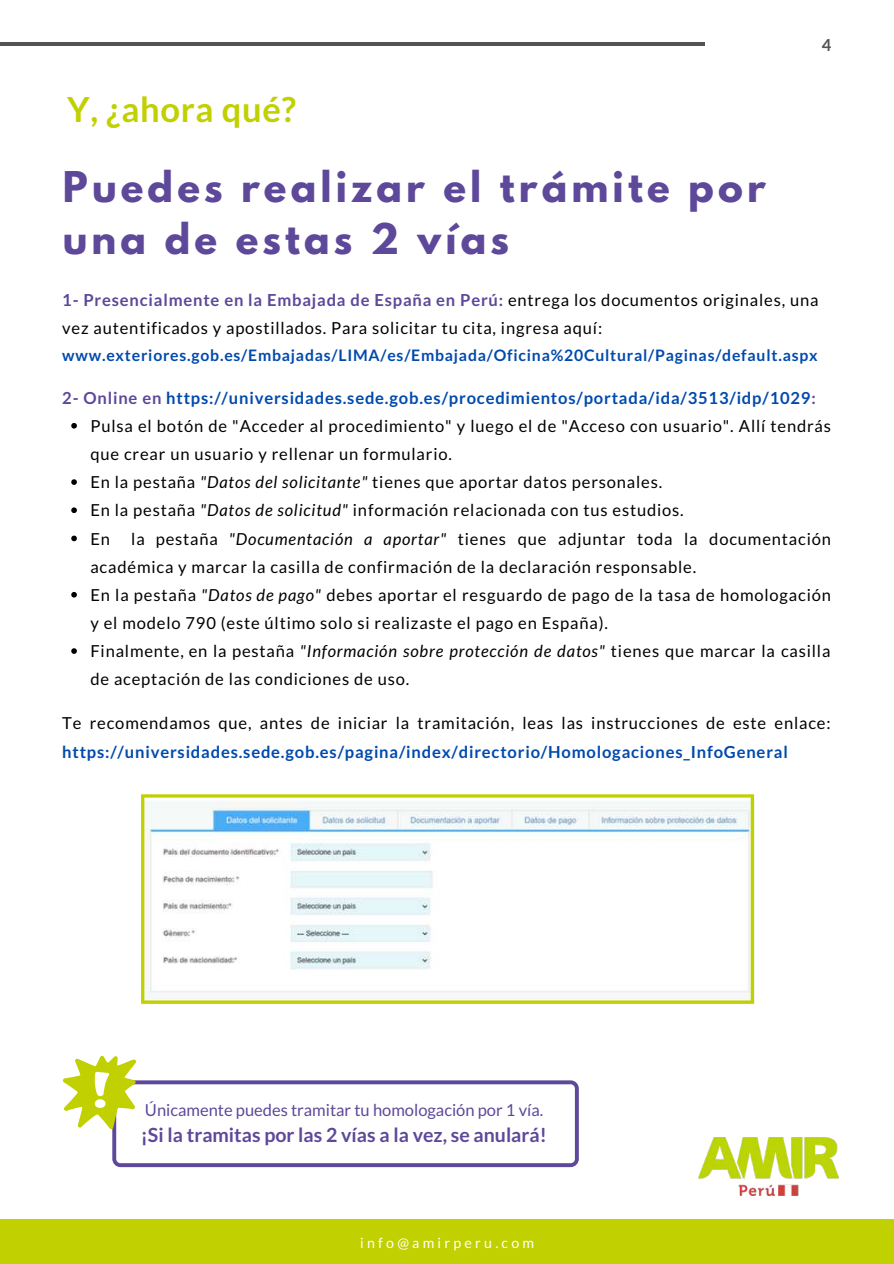
<style>
.page{position:relative;width:894px;height:1264px;background:#fff}
.page>*{position:absolute;margin:0;border:0;box-sizing:border-box;transform-origin:0 0}
.t1{font:700 37.5px/51.8px "League Spartan";letter-spacing:.11em;color:#5d489a}
.t2{font:700 34.5px "Lato";letter-spacing:.02em;color:#c1d000}
.t3{font:700 19.5px "Lato";color:#5d489a}
.t4{font:16.5px/28.2px "Lato";letter-spacing:.05em;color:#000}
.t5{font:700 16.5px "Lato";letter-spacing:.05em;color:#004aad}
.t6{font:16.5px "Lato";color:#5d489a}
.t7{font:700 16.5px "Lato";color:#545454}
.t8{font:700 15.75px "Lato";letter-spacing:.05em;color:#004aad}
.t9{font:14.1px "Lato";letter-spacing:.23em;color:#fff}
.s1{font-weight:700;color:#5d489a}
.s2{color:#5d489a}
.s3{font-style:italic}
</style>
<div class="page">
<hr style="left:0;top:42px;width:704px;height:3px;background:#545454">
<div style="left:0;top:1219px;width:893px;height:44px;background:#c1d000"></div>
<svg style="left:71px;top:423px;width:6px;height:5px"></svg>
<svg style="left:71px;top:479px;width:6px;height:6px"></svg>
<svg style="left:71px;top:507px;width:6px;height:6px"></svg>
<svg style="left:71px;top:535px;width:6px;height:6px"></svg>
<svg style="left:71px;top:592px;width:6px;height:5px"></svg>
<svg style="left:71px;top:648px;width:6px;height:6px"></svg>
<svg style="left:141px;top:794px;width:612px;height:209px"></svg>
<svg style="left:63px;top:1055px;width:515px;height:112px"></svg>
<img style="left:698px;top:1137px;width:140px;height:58px">
<h2 class="t2" style="left:67px;top:88px;width:230px">Y, ¿ahora qué?</h2>
<h1 class="t1" style="left:63px;top:166px;width:704px">Puedes realizar el trámite por una de estas 2 vías</h1>
<p class="t7" style="left:821px;top:35px;width:11px">4</p>
<p class="t4" style="left:62px;top:285px;width:757px"><span class="s1">1- Presencialmente en la Embajada de España en Perú:</span> entrega los documentos originales, una vez autentificados y apostillados. Para solicitar tu cita, ingresa aquí:</p>
<p class="t8" style="left:62px;top:345px;width:756px">www.exteriores.gob.es/Embajadas/LIMA/es/Embajada/Oficina%20Cultural/Paginas/default.aspx</p>
<p class="t5" style="left:62px;top:387px;width:754px"><span class="s2">2- Online en</span> https://universidades.sede.gob.es/procedimientos/portada/ida/3513/idp/1029<span class="s2">:</span></p>
<p class="t4" style="left:90px;top:411px;width:742px">Pulsa el botón de "Acceder al procedimiento" y luego el de "Acceso con usuario". Allí tendrás que crear un usuario y rellenar un formulario.<br>En la pestaña <span class="s3">"Datos del solicitante"</span> tienes que aportar datos personales.<br>En la pestaña <span class="s3">"Datos de solicitud"</span> información relacionada con tus estudios.<br>En</p>
<p class="t4" style="left:90px;top:524px;width:741px;text-indent:41px">la pestaña <span class="s3">"Documentación a aportar"</span> tienes que adjuntar toda la documentación académica y marcar la casilla de confirmación de la declaración responsable.<br>En la pestaña <span class="s3">"Datos de pago"</span> debes aportar el resguardo de pago de la tasa de homologación y el modelo 790 (este último solo si realizaste el pago en España).<br>Finalmente, en la pestaña <span class="s3">"Información sobre protección de datos"</span> tienes que marcar la casilla de aceptación de las condiciones de uso.</p>
<p class="t4" style="left:62px;top:709px;width:769px">Te recomendamos que, antes de iniciar la tramitación, leas las instrucciones de este enlace:</p>
<p class="t5" style="left:62px;top:741px;width:727px">https://universidades.sede.gob.es/pagina/index/directorio/Homologaciones_InfoGeneral</p>
<p class="t6" style="left:145px;top:1099px;width:399px">Únicamente puedes tramitar tu homologación por 1 vía.</p>
<p class="t3" style="left:141px;top:1122px;width:407px">¡Si la tramitas por las 2 vías a la vez, se anulará!</p>
<p class="t9" style="left:360px;top:1233px;width:175px">info@amirperu.com</p>
</div>
